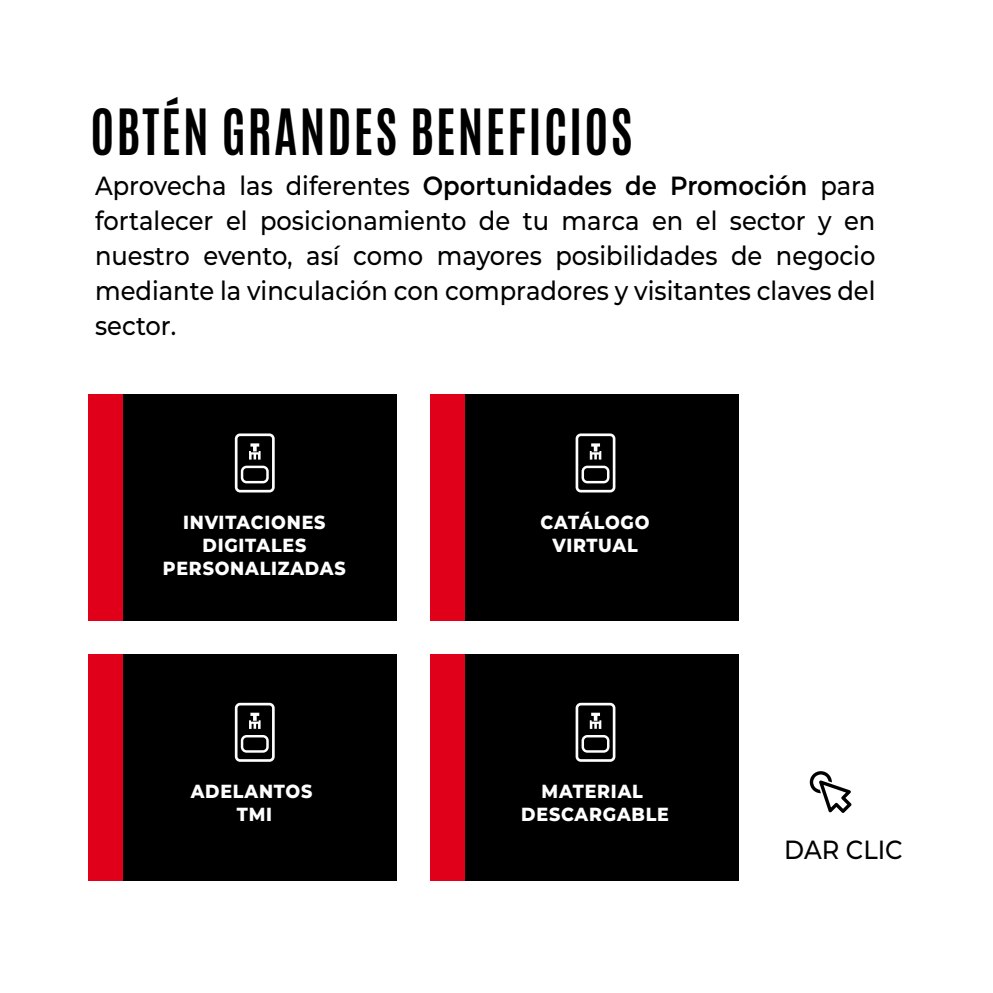
<style>
.page{position:relative;width:993px;height:993px;background:#fff}
.page>*{position:absolute;margin:0;border:0;box-sizing:border-box;transform-origin:0 0}
.t1{font:700 53.2px "Antonio";letter-spacing:.045em;color:#000;scale:.92 1}
.t2{font:500 26.25px/35px "Montserrat";color:#000;text-align:justify;scale:.92 1}
.t3{font:800 18.9px/22.8px "Montserrat";letter-spacing:.045em;color:#fff;text-align:center;scale:.92 1}
.s1{font-weight:600}
</style>
<div class="page">
<div style="left:88px;top:393px;width:308px;height:227px;background:#000"></div>
<div style="left:88px;top:393px;width:34px;height:227px;background:#e1001a"></div>
<div style="left:429px;top:393px;width:309px;height:227px;background:#000"></div>
<div style="left:429px;top:393px;width:35px;height:227px;background:#e1001a"></div>
<div style="left:235px;top:433px;width:39px;height:59px;border:3px solid #fff;border-radius:4px"></div>
<div style="left:241px;top:465px;width:28px;height:18px;border:2px solid #fff;border-radius:5px"></div>
<svg style="left:249px;top:443px;width:11px;height:16px"></svg>
<div style="left:575px;top:433px;width:40px;height:59px;border:3px solid #fff;border-radius:4px"></div>
<div style="left:581px;top:465px;width:28px;height:18px;border:2px solid #fff;border-radius:5px"></div>
<svg style="left:589px;top:443px;width:12px;height:16px"></svg>
<div style="left:88px;top:653px;width:308px;height:227px;background:#000"></div>
<div style="left:88px;top:653px;width:34px;height:227px;background:#e1001a"></div>
<div style="left:429px;top:653px;width:309px;height:227px;background:#000"></div>
<div style="left:429px;top:653px;width:35px;height:227px;background:#e1001a"></div>
<div style="left:235px;top:702px;width:39px;height:59px;border:3px solid #fff;border-radius:4px"></div>
<div style="left:241px;top:734px;width:28px;height:18px;border:2px solid #fff;border-radius:5px"></div>
<svg style="left:249px;top:712px;width:11px;height:16px"></svg>
<div style="left:575px;top:702px;width:40px;height:59px;border:3px solid #fff;border-radius:4px"></div>
<div style="left:581px;top:734px;width:28px;height:18px;border:2px solid #fff;border-radius:5px"></div>
<svg style="left:589px;top:712px;width:12px;height:16px"></svg>
<svg style="left:809px;top:771px;width:42px;height:41px"></svg>
<h1 class="t1" style="left:90px;top:92px;width:590px">OBTÉN GRANDES BENEFICIOS</h1>
<p class="t2" style="left:95px;top:167px;width:849px">Aprovecha las diferentes <span class="s1">Oportunidades de Promoción</span> para fortalecer el posicionamiento de tu marca en el sector y en nuestro evento, así como mayores posibilidades de negocio mediante la vinculación con compradores y visitantes claves del sector.</p>
<p class="t3" style="left:163px;top:509px;width:200px">INVITACIONES<br>DIGITALES<br>PERSONALIZADAS</p>
<p class="t3" style="left:540px;top:509px;width:120px">CATÁLOGO<br>VIRTUAL</p>
<p class="t3" style="left:191px;top:779px;width:134px">ADELANTOS<br>TMI</p>
<p class="t3" style="left:521px;top:779px;width:162px">MATERIAL<br>DESCARGABLE</p>
<p class="t2" style="left:784px;top:830px;width:130px">DAR CLIC</p>
</div>
